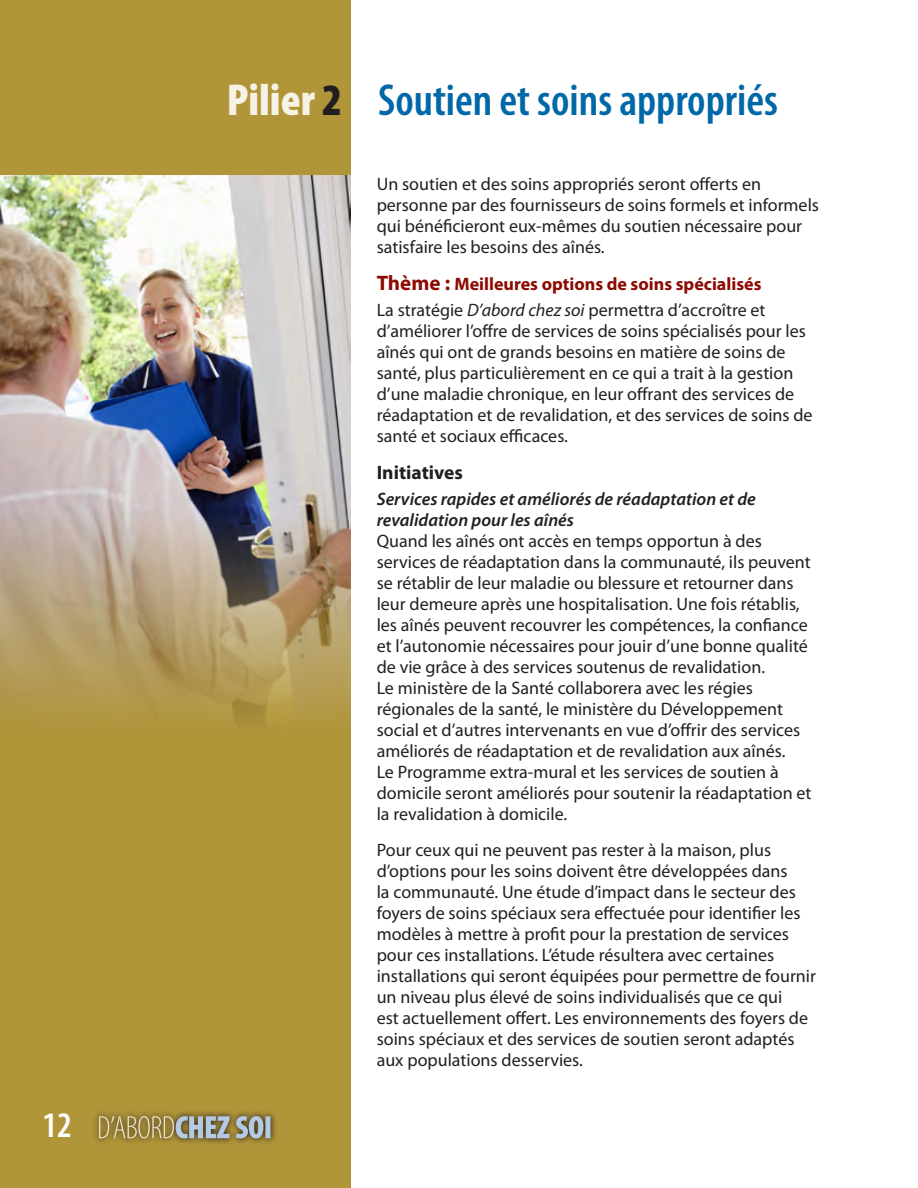
<style>
.page{position:relative;width:918px;height:1188px;background:#fff}
.page>*{position:absolute;margin:0;border:0;box-sizing:border-box;transform-origin:0 0}
.Heading1{font:600 condensed 45px "Myriad Pro";color:#0068a9}
.t1{font:600 condensed 36px "Myriad Pro";color:#fff}
.Heading3{font:700 19.5px "Myriad Pro";color:#231f20}
.text{font:18px/21px "Myriad Pro";color:#231f20}
.Heading2{font:700 18px "Myriad Pro";color:#8b0a02}
.s1{font-weight:900;color:#f6f2e5}
.s2{font-weight:900;color:#231f20}
.s3{font-size:21px}
.s4{font-style:italic}
.s5{font-weight:600;font-style:italic}
</style>
<div class="page">
<div style="left:0;top:0;width:351px;height:1188px;background:#b19539"></div>
<svg style="left:94px;top:1111px;width:182px;height:32px;fill:#a18836"></svg>
<svg style="left:99px;top:1116px;width:171px;height:22px;background:#9e987a"></svg>
<img style="left:0;top:176px;width:351px;height:543px">
<p class="t1" style="left:43px;top:1103px;width:31px">12</p>
<p class="Heading1" style="left:227px;top:72px;width:553px"><span class="s1">Pilier</span> <span class="s2">2</span> Soutien et soins appropriés</p>
<p class="text" style="left:377px;top:173px;width:444px">Un soutien et des soins appropriés seront offerts en personne par des fournisseurs de soins formels et informels qui bénéficieront eux-mêmes du soutien nécessaire pour satisfaire les besoins des aînés.</p>
<p class="Heading2" style="left:377px;top:272px;width:386px"><span class="s3">Thème :</span> Meilleures options de soins spécialisés</p>
<p class="text" style="left:377px;top:299px;width:437px">La stratégie <span class="s4">D’abord chez soi</span> permettra d’accroître et d’améliorer l’offre de services de soins spécialisés pour les aînés qui ont de grands besoins en matière de soins de santé, plus particulièrement en ce qui a trait à la gestion d’une maladie chronique, en leur offrant des services de réadaptation et de revalidation, et des services de soins de santé et sociaux efficaces.</p>
<p class="Heading3" style="left:377px;top:460px;width:88px">Initiatives</p>
<p class="text" style="left:377px;top:488px;width:436px"><span class="s5">Services rapides et améliorés de réadaptation et de revalidation pour les aînés<br></span>Quand les aînés ont accès en temps opportun à des services de réadaptation dans la communauté, ils peuvent se rétablir de leur maladie ou blessure et retourner dans leur demeure après une hospitalisation. Une fois rétablis, les aînés peuvent recouvrer les compétences, la confiance et l’autonomie nécessaires pour jouir d’une bonne qualité de vie grâce à des services soutenus de revalidation.<br>Le ministère de la Santé collaborera avec les régies régionales de la santé, le ministère du Développement social et d’autres intervenants en vue d’offrir des services améliorés de réadaptation et de revalidation aux aînés.<br>Le Programme extra-mural et les services de soutien à domicile seront améliorés pour soutenir la réadaptation et la revalidation à domicile.</p>
<p class="text" style="left:377px;top:839px;width:441px">Pour ceux qui ne peuvent pas rester à la maison, plus d’options pour les soins doivent être développées dans<br>la communauté. Une étude d’impact dans le secteur des foyers de soins spéciaux sera effectuée pour identifier les modèles à mettre à profit pour la prestation de services pour ces installations. L’étude résultera avec certaines installations qui seront équipées pour permettre de fournir un niveau plus élevé de soins individualisés que ce qui<br>est actuellement offert. Les environnements des foyers de soins spéciaux et des services de soutien seront adaptés aux populations desservies.</p>
</div>
